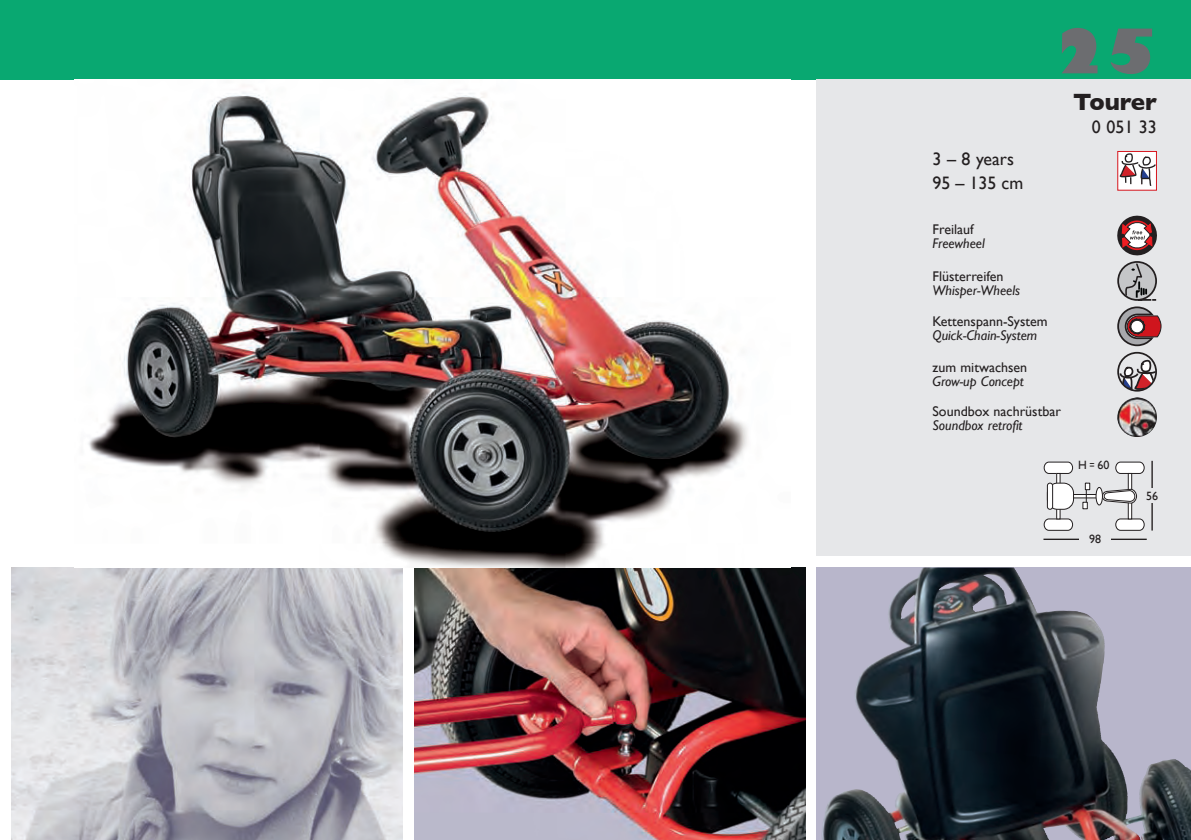
<style>
.page{position:relative;width:1191px;height:840px;background:#fff}
.page>*{position:absolute;margin:0;border:0;box-sizing:border-box;transform-origin:0 0}
.t1{font:800 60px "Gill Sans MT Pro";color:#6c6d70}
.t2{font:700 24px "Gill Sans";color:#231f20}
.t3{font:18px/24.2px "Gill Sans";color:#231f20}
.t4{font:14px "Gill Sans";color:#231f20}
.t5{font:italic 14px "Gill Sans";color:#231f20}
.t6{font:12px "Gill Sans";color:#231f20}
.t7{font:9.2px "Gill Sans";color:#231f20}
</style>
<div class="page">
<div style="left:0;top:0;width:1191px;height:79px;background:#09a871"></div>
<div style="left:816px;top:79px;width:375px;height:477px;background:#e6e7e9"></div>
<svg style="left:816px;top:567px;width:375px;height:272px;background:#5c606c"></svg>
<img style="left:879px;top:567px;width:43px;height:92px">
<img style="left:414px;top:567px;width:391px;height:272px">
<img style="left:11px;top:567px;width:392px;height:272px">
<img style="left:88px;top:89px;width:660px;height:478px">
<svg style="left:1117px;top:215px;width:40px;height:40px"></svg>
<svg style="left:1119px;top:153px;width:36px;height:35px"></svg>
<div style="left:1117px;top:151px;width:40px;height:39px;border:1px solid #d7171f"></div>
<img style="left:1117px;top:397px;width:40px;height:40px;border-radius:20px">
<svg style="left:1118px;top:354px;width:37px;height:36px"></svg>
<div style="left:1117px;top:351px;width:40px;height:40px;border:2px solid #231f20;border-radius:50%"></div>
<svg style="left:1117px;top:306px;width:44px;height:40px"></svg>
<div style="left:1131px;top:320px;width:12px;height:12px;background:#fff;border-radius:50%"></div>
<div style="left:1130px;top:320px;width:13px;height:13px;border:1px solid #231f20;border-radius:50%"></div>
<svg style="left:1117px;top:261px;width:40px;height:39px"></svg>
<div style="left:1044px;top:462px;width:28px;height:11px;background:#fff;border-radius:5px"></div>
<div style="left:1043px;top:461px;width:30px;height:12px;border:1px solid #231f20;border-radius:5px"></div>
<div style="left:1044px;top:518px;width:28px;height:12px;background:#fff;border-radius:5px"></div>
<div style="left:1043px;top:518px;width:30px;height:12px;border:1px solid #231f20;border-radius:5px"></div>
<div style="left:1115px;top:462px;width:29px;height:11px;background:#fff;border-radius:5px"></div>
<div style="left:1115px;top:461px;width:29px;height:12px;border:1px solid #231f20;border-radius:5px"></div>
<div style="left:1115px;top:518px;width:29px;height:12px;background:#fff;border-radius:5px"></div>
<div style="left:1115px;top:518px;width:29px;height:12px;border:1px solid #231f20;border-radius:5px"></div>
<svg style="left:1047px;top:483px;width:26px;height:26px"></svg>
<div style="left:1047px;top:482px;width:27px;height:27px;border:1px solid #231f20;border-radius:10px"></div>
<div style="left:1047px;top:483px;width:5px;height:26px;background:#fff;border-radius:3px"></div>
<div style="left:1047px;top:482px;width:6px;height:27px;border:1px solid #231f20;border-radius:3px"></div>
<svg style="left:1055px;top:472px;width:82px;height:47px"></svg>
<div style="left:1082px;top:501px;width:5px;height:8px;border:1px solid #231f20"></div>
<hr style="left:1043px;top:538px;width:103px;height:1px;background:#231f20">
<hr style="left:1151px;top:460px;width:1px;height:70px;background:#231f20">
<div style="left:1079px;top:533px;width:31px;height:11px;background:#e6e7e9"></div>
<div style="left:1143px;top:488px;width:18px;height:14px;background:#e6e7e9"></div>
<h1 class="t1" style="left:1054px;top:17px;width:104px">25</h1>
<p class="t3" style="left:932px;top:146px;width:92px">3 – 8 years<br>95 – 135 cm</p>
<h2 class="t2" style="left:1073px;top:87px;width:85px">Tourer</h2>
<p class="t3" style="left:1092px;top:115px;width:67px">0 051 33</p>
<p class="t4" style="left:932px;top:221px;width:43px">Freilauf</p>
<p class="t5" style="left:932px;top:235px;width:54px">Freewheel</p>
<p class="t4" style="left:932px;top:268px;width:72px">Flüsterreifen</p>
<p class="t5" style="left:932px;top:282px;width:89px">Whisper-Wheels</p>
<p class="t4" style="left:932px;top:313px;width:117px">Kettenspann-System</p>
<p class="t5" style="left:932px;top:327px;width:106px">Quick-Chain-System</p>
<p class="t4" style="left:932px;top:358px;width:96px">zum mitwachsen</p>
<p class="t5" style="left:932px;top:373px;width:93px">Grow-up Concept</p>
<p class="t4" style="left:932px;top:403px;width:130px">Soundbox nachrüstbar</p>
<p class="t5" style="left:932px;top:417px;width:91px">Soundbox retrofit</p>
<p class="t6" style="left:1078px;top:458px;width:33px">h = 60</p>
<p class="t6" style="left:1089px;top:532px;width:13px">98</p>
<p class="t7" style="left:1089px;top:534px;width:11px">91</p>
<p class="t6" style="left:1146px;top:488px;width:13px">56</p>
</div>
